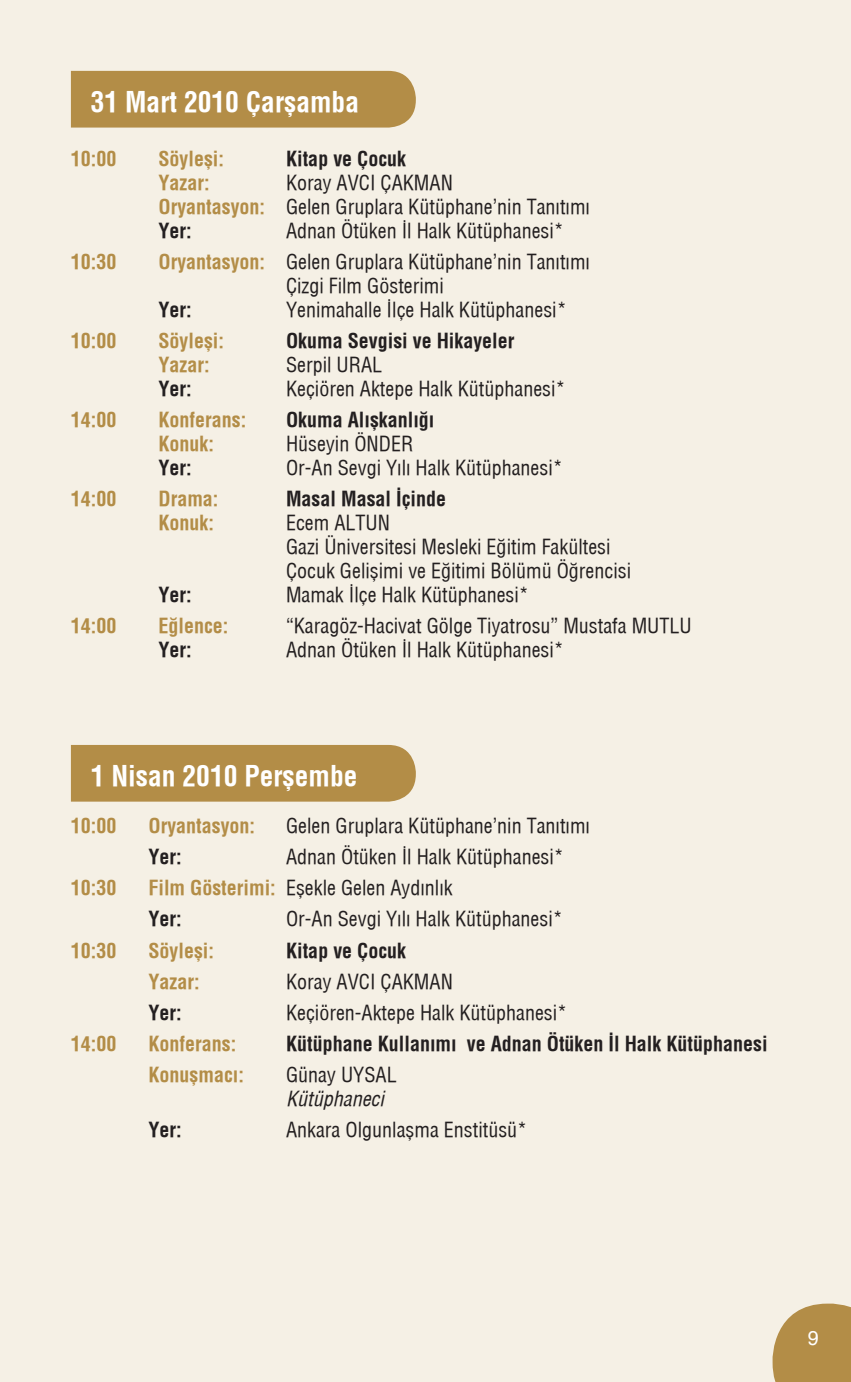
<style>
.page{position:relative;width:851px;height:1382px;background:#fff}
.page>*{position:absolute;margin:0;border:0;box-sizing:border-box;transform-origin:0 0}
.t1{font:700 27.5px "Helvetica Condens";color:#fff}
.t2{font:20px/24px "Helvetica Condensed";color:#231f20}
.t3{font:700 20px "Helvetica Condens";color:#231f20}
.t4{font:700 20px "Helvetica Condens";color:#b38d47}
.t5{font:italic condensed 20px "Helvetica";color:#231f20}
.t6{font:20px "Helvetica";color:#fff}
.s1{font-family:"Helvetica Condens";font-weight:700;color:#b38d47}
</style>
<div class="page">
<div style="left:0;top:0;width:850px;height:1382px;background:#f5f0e5"></div>
<svg style="left:772px;top:1304px;width:78px;height:78px;background:#ba9758"></svg>
<div style="left:71px;top:71px;width:345px;height:57px;background:#b38d47"></div>
<div style="left:71px;top:745px;width:345px;height:57px;background:#b38d47"></div>
<h1 class="t1" style="left:91px;top:86px;width:270px">31 Mart 2010 Çarşamba</h1>
<p class="t4" style="left:71px;top:147px;width:47px">10:00</p>
<p class="t4" style="left:158px;top:147px;width:67px">Söyleşi:</p>
<p class="t3" style="left:286px;top:147px;width:121px">Kitap ve Çocuk</p>
<p class="t4" style="left:158px;top:171px;width:53px">Yazar:</p>
<p class="t2" style="left:158px;top:170px;width:433px;text-align:center">Koray AVCI ÇAKMAN<br><span class="s1">Oryantasyon:</span> Gelen Gruplara Kütüphane’nin Tanıtımı</p>
<p class="t3" style="left:158px;top:219px;width:35px">Yer:</p>
<p class="t2" style="left:286px;top:218px;width:279px">Adnan Ötüken İl Halk Kütüphanesi*</p>
<p class="t4" style="left:71px;top:250px;width:47px">10:30</p>
<p class="t2" style="left:286px;top:249px;width:305px;text-indent:-127px"><span class="s1">Oryantasyon:</span> Gelen Gruplara Kütüphane’nin Tanıtımı<br>Çizgi Film Gösterimi</p>
<p class="t3" style="left:158px;top:298px;width:35px">Yer:</p>
<p class="t2" style="left:286px;top:297px;width:282px">Yenimahalle İlçe Halk Kütüphanesi*</p>
<p class="t4" style="left:71px;top:329px;width:47px">10:00</p>
<p class="t4" style="left:158px;top:329px;width:67px">Söyleşi:</p>
<p class="t3" style="left:286px;top:329px;width:230px">Okuma Sevgisi ve Hikayeler</p>
<p class="t4" style="left:158px;top:353px;width:53px">Yazar:</p>
<p class="t2" style="left:286px;top:352px;width:98px">Serpil URAL</p>
<p class="t3" style="left:158px;top:377px;width:35px">Yer:</p>
<p class="t2" style="left:286px;top:376px;width:281px">Keçiören Aktepe Halk Kütüphanesi*</p>
<p class="t4" style="left:71px;top:408px;width:47px">14:00</p>
<p class="t4" style="left:158px;top:408px;width:89px">Konferans:</p>
<p class="t3" style="left:286px;top:408px;width:150px">Okuma Alışkanlığı</p>
<p class="t4" style="left:158px;top:432px;width:57px">Konuk:</p>
<p class="t2" style="left:286px;top:432px;width:129px">Hüseyin ÖNDER</p>
<p class="t3" style="left:158px;top:456px;width:35px">Yer:</p>
<p class="t2" style="left:286px;top:456px;width:278px">Or-An Sevgi Yılı Halk Kütüphanesi*</p>
<p class="t4" style="left:71px;top:487px;width:47px">14:00</p>
<p class="t4" style="left:158px;top:487px;width:61px">Drama:</p>
<p class="t3" style="left:286px;top:487px;width:161px">Masal Masal İçinde</p>
<p class="t4" style="left:158px;top:511px;width:57px">Konuk:</p>
<p class="t2" style="left:286px;top:511px;width:346px">Ecem ALTUN<br>Gazi Üniversitesi Mesleki Eğitim Fakültesi<br>Çocuk Gelişimi ve Eğitimi Bölümü Öğrencisi</p>
<p class="t3" style="left:158px;top:583px;width:35px">Yer:</p>
<p class="t2" style="left:286px;top:583px;width:244px">Mamak İlçe Halk Kütüphanesi*</p>
<p class="t4" style="left:71px;top:614px;width:47px">14:00</p>
<p class="t4" style="left:158px;top:614px;width:71px">Eğlence:</p>
<p class="t2" style="left:286px;top:614px;width:407px">“Karagöz-Hacivat Gölge Tiyatrosu” Mustafa MUTLU</p>
<p class="t3" style="left:158px;top:638px;width:35px">Yer:</p>
<p class="t2" style="left:286px;top:638px;width:279px">Adnan Ötüken İl Halk Kütüphanesi*</p>
<h1 class="t1" style="left:91px;top:760px;width:268px">1 Nisan 2010 Perşembe</h1>
<p class="t4" style="left:71px;top:814px;width:47px">10:00</p>
<p class="t4" style="left:148px;top:814px;width:108px">Oryantasyon:</p>
<p class="t2" style="left:286px;top:814px;width:305px">Gelen Gruplara Kütüphane’nin Tanıtımı</p>
<p class="t3" style="left:148px;top:845px;width:35px">Yer:</p>
<p class="t2" style="left:286px;top:845px;width:279px">Adnan Ötüken İl Halk Kütüphanesi*</p>
<p class="t4" style="left:71px;top:876px;width:47px">10:30</p>
<p class="t2" style="left:148px;top:876px;width:306px"><span class="s1">Film Gösterimi:</span> Eşekle Gelen Aydınlık</p>
<p class="t3" style="left:148px;top:907px;width:35px">Yer:</p>
<p class="t2" style="left:286px;top:907px;width:278px">Or-An Sevgi Yılı Halk Kütüphanesi*</p>
<p class="t4" style="left:71px;top:938px;width:47px">10:30</p>
<p class="t4" style="left:148px;top:938px;width:67px">Söyleşi:</p>
<p class="t3" style="left:286px;top:938px;width:121px">Kitap ve Çocuk</p>
<p class="t4" style="left:148px;top:969px;width:53px">Yazar:</p>
<p class="t2" style="left:286px;top:969px;width:168px">Koray AVCI ÇAKMAN</p>
<p class="t3" style="left:148px;top:1000px;width:35px">Yer:</p>
<p class="t2" style="left:286px;top:1000px;width:283px">Keçiören-Aktepe Halk Kütüphanesi*</p>
<p class="t4" style="left:71px;top:1031px;width:47px">14:00</p>
<p class="t4" style="left:148px;top:1031px;width:89px">Konferans:</p>
<p class="t3" style="left:286px;top:1031px;width:483px">Kütüphane Kullanımı ve Adnan Ötüken İl Halk Kütüphanesi</p>
<p class="t4" style="left:148px;top:1062px;width:97px">Konuşmacı:</p>
<p class="t2" style="left:286px;top:1062px;width:112px">Günay UYSAL</p>
<p class="t5" style="left:286px;top:1086px;width:99px">Kütüphaneci</p>
<p class="t3" style="left:148px;top:1117px;width:35px">Yer:</p>
<p class="t2" style="left:286px;top:1117px;width:243px">Ankara Olgunlaşma Enstitüsü*</p>
<p class="t6" style="left:807px;top:1321px;width:13px">9</p>
</div>
